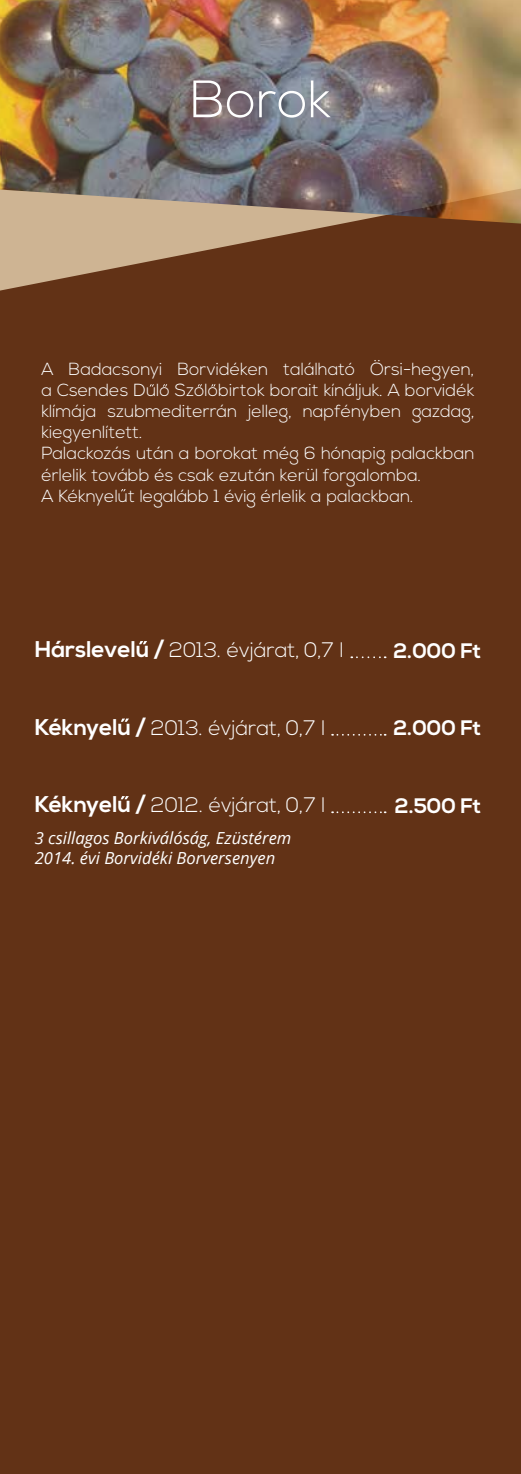
<style>
.page{position:relative;width:521px;height:1474px;background:#fff}
.page>*{position:absolute;margin:0;border:0;box-sizing:border-box;transform-origin:0 0}
.t1{font:300 52.5px "Nexa";color:#fff}
.t2{font:300 21px "Nexa";color:#fff}
.t3{font:700 21px "Nexa";color:#fff}
.t4{font:300 17.5px/21px "Nexa";color:#fff}
.t5{font:italic 16.62px/19.9px "Open Sans";color:#fff}
.s1{font-weight:700;font-size:22.75px}
</style>
<div class="page">
<div style="left:0;top:0;width:521px;height:1473px;background:#623216"></div>
<svg style="left:0;top:224px;width:340px;height:66px;fill:#ceb493"></svg>
<img style="left:0;top:0;width:521px;height:224px">
<svg style="left:332px;top:734px;width:54px;height:1px"></svg>
<svg style="left:121px;top:718px;width:8px;height:3px"></svg>
<svg style="left:351px;top:656px;width:35px;height:2px"></svg>
<svg style="left:139px;top:641px;width:8px;height:3px"></svg>
<svg style="left:332px;top:811px;width:54px;height:2px"></svg>
<svg style="left:121px;top:796px;width:8px;height:3px"></svg>
<h1 class="t1" style="left:190px;top:69px;width:142px">Borok</h1>
<p class="t4" style="left:42px;top:360px;width:434px">A Badacsonyi Borvidéken található Örsi-hegyen, a Csendes Dulo Szolobirtok borait kínáljuk. A borvidék klímája szubmediterrán jelleg, napfényben gazdag, kiegyenlített.<br>Palackozás után a borokat még 6 hónapig palackban érlelik tovább és csak ezután kerül forgalomba.<br>A Kéknyelut legalább 1 évig érlelik a palackban.</p>
<p class="t2" style="left:35px;top:638px;width:310px"><span class="s1">Hárslevelu /</span> 2013. évjárat, 0,7 l</p>
<p class="t3" style="left:393px;top:638px;width:89px">2.000 Ft</p>
<p class="t2" style="left:35px;top:715px;width:292px"><span class="s1">Kéknyelu /</span> 2013. évjárat, 0,7 l</p>
<p class="t3" style="left:393px;top:716px;width:89px">2.000 Ft</p>
<p class="t2" style="left:35px;top:793px;width:292px"><span class="s1">Kéknyelu /</span> 2012. évjárat, 0,7 l</p>
<p class="t5" style="left:35px;top:827px;width:258px">3 csillagos Borkiválóság, Ezüstérem<br>2014. évi Borvidéki Borversenyen</p>
<p class="t3" style="left:395px;top:793px;width:88px">2.500 Ft</p>
</div>
